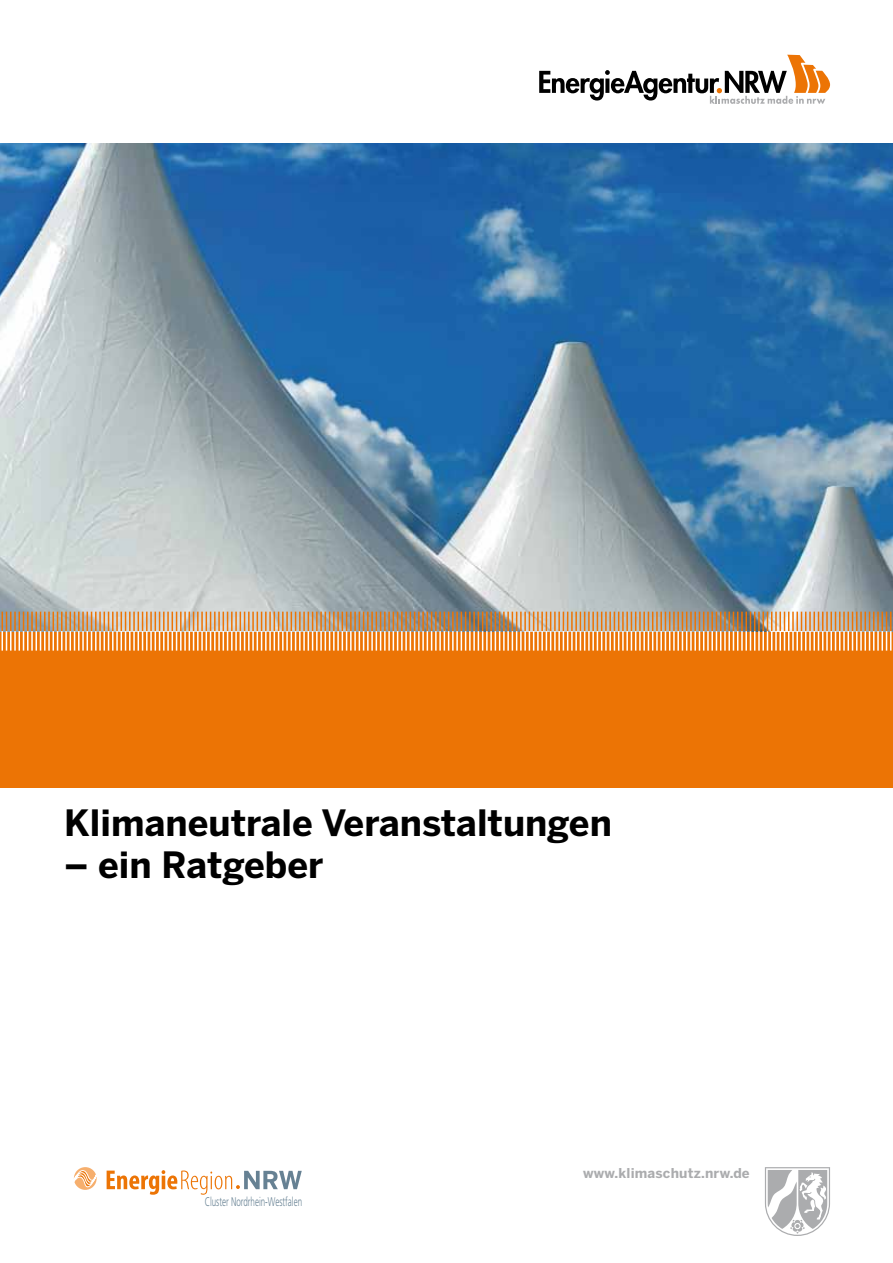
<style>
.page{position:relative;width:893px;height:1263px;background:#fff}
.page>*{position:absolute;margin:0;border:0;box-sizing:border-box;transform-origin:0 0}
.t1{font:700 36px "Benton Sans";color:#000}
.t2{font:700 13.5px "Benton Sans";letter-spacing:.015em;color:#abacae}
.t3{font:300 12.6px "Frutiger";color:#668193;scale:.64 1}
</style>
<div class="page">
<div style="left:0;top:631px;width:893px;height:156px;background:#ec7405"></div>
<svg style="left:539px;top:55px;width:291px;height:49px"></svg>
<svg style="left:765px;top:1167px;width:65px;height:69px"></svg>
<svg style="left:107px;top:1170px;width:195px;height:25px"></svg>
<svg style="left:73px;top:1167px;width:24px;height:23px"></svg>
<img style="left:0;top:144px;width:893px;height:487px">
<svg style="left:2px;top:612px;width:889px;height:39px"></svg>
<p class="t1" style="left:64px;top:801px;width:549px">Klimaneutrale Veranstaltungen</p>
<p class="t1" style="left:64px;top:843px;width:261px">– ein Ratgeber</p>
<p class="t3" style="left:205px;top:1194px;width:154px">Cluster Nordrhein-Westfalen</p>
<p class="t2" style="left:583px;top:1165px;width:168px">www.klimaschutz.nrw.de</p>
</div>
